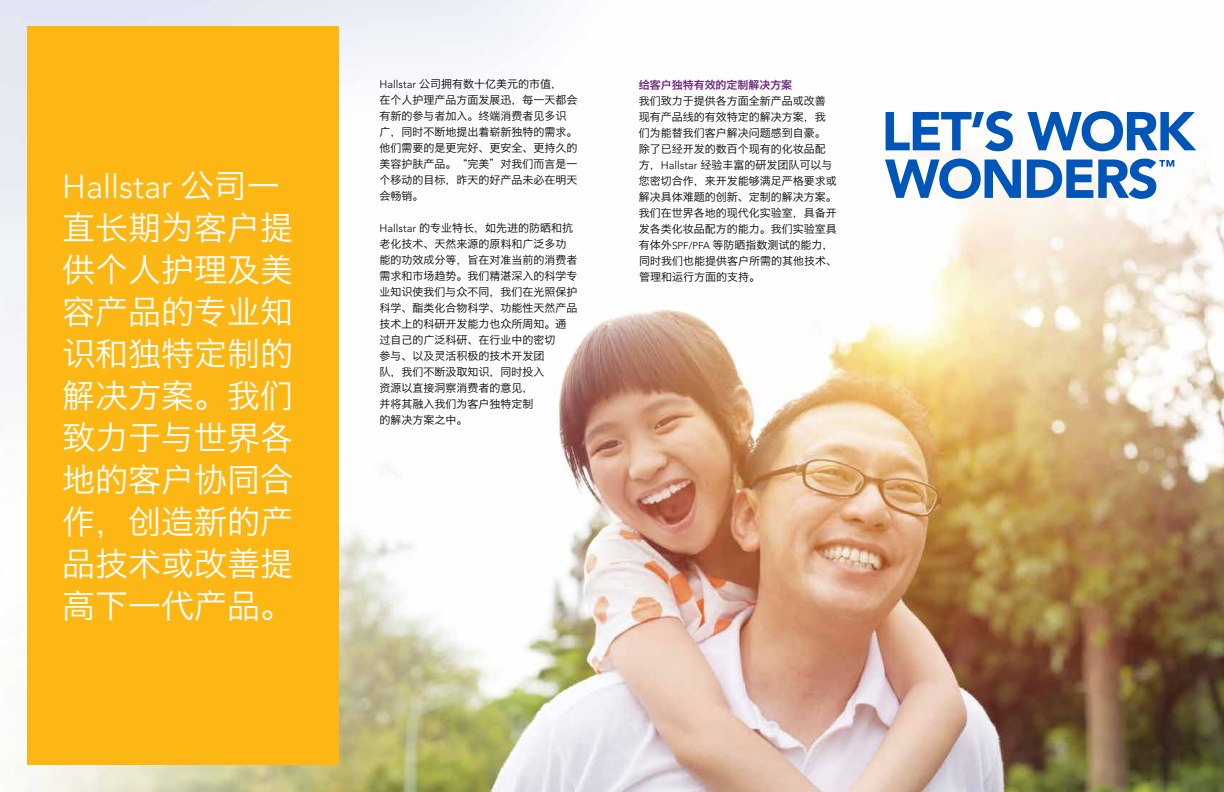
<style>
.page{position:relative;width:1224px;height:792px;background:#fff}
.page>*{position:absolute;margin:0;border:0;box-sizing:border-box;transform-origin:0 0}
.t1{font:33px/42px "Hiragino Sans GB W3";color:#fff;text-align:justify}
.t2{font:300 33px "Avenir";color:#fff}
.t3{font:11px/16px "Hiragino Sans GB W3";color:#000}
.t4{font:11px "Hiragino Sans GB W6";letter-spacing:-.005em;color:#6c297c}
.s1{font-family:"Hiragino Sans GB W3";font-weight:400}
.s2{font-family:"Avenir";font-weight:300}
.s3{font-family:"Avenir";font-weight:300;font-size:10px}
</style>
<div class="page">
<img style="left:0;top:0;width:1224px;height:792px">
<div style="left:27px;top:26px;width:311px;height:739px;background:#fdb714"></div>
<svg style="left:885px;top:159px;width:289px;height:40px"></svg>
<svg style="left:886px;top:111px;width:310px;height:40px"></svg>
<h1 class="t2" style="left:62px;top:167px;width:219px">Hallstar <span class="s1">公司一</span></h1>
<h1 class="t1" style="left:62px;top:206px;width:233px">直长期为客户提供个人护理及美容产品的专业知识和独特定制的解决方案。我们致力于与世界各地的客户协同合作，创造新的产品技术或改善提高下一代产品。</h1>
<p class="t3" style="left:380px;top:76px;width:199px"><span class="s2">Hallstar</span> 公司拥有数十亿美元的市值，<br>在个人护理产品方面发展迅，每一天都会有新的参与者加入。终端消费者见多识广，同时不断地提出着崭新独特的需求。他们需要的是更完好、更安全、更持久的美容护肤产品。“完美”对我们而言是一个移动的目标，昨天的好产品未必在明天会畅销。</p>
<p class="t3" style="left:380px;top:220px;width:199px"><span class="s2">Hallstar</span> 的专业特长，如先进的防晒和抗老化技术、天然来源的原料和广泛多功能的功效成分等，旨在对准当前的消费者需求和市场趋势。我们精湛深入的科学专业知识使我们与众不同，我们在光照保护科学、酯类化合物科学、功能性天然产品技术上的科研开发能力也众所周知。通过自己的广泛科研、在行业中的密切<br>参与、以及灵活积极的技术开发团<br>队，我们不断汲取知识，同时投入<br>资源以直接洞察消费者的意见，<br>并将其融入我们为客户独特定制<br>的解决方案之中。</p>
<p class="t4" style="left:639px;top:77px;width:155px">给客户独特有效的定制解决方案</p>
<p class="t3" style="left:639px;top:92px;width:200px">我们致力于提供各方面全新产品或改善现有产品线的有效特定的解决方案，我们为能替我们客户解决问题感到自豪。除了已经开发的数百个现有的化妆品配方，<span class="s2">Hallstar</span> 经验丰富的研发团队可以与您密切合作，来开发能够满足严格要求或解决具体难题的创新、定制的解决方案。我们在世界各地的现代化实验室，具备开发各类化妆品配方的能力。我们实验室具有体外<span class="s3">SPF/PFA</span> 等防晒指数测试的能力，同时我们也能提供客户所需的其他技术、管理和运行方面的支持。</p>
</div>
